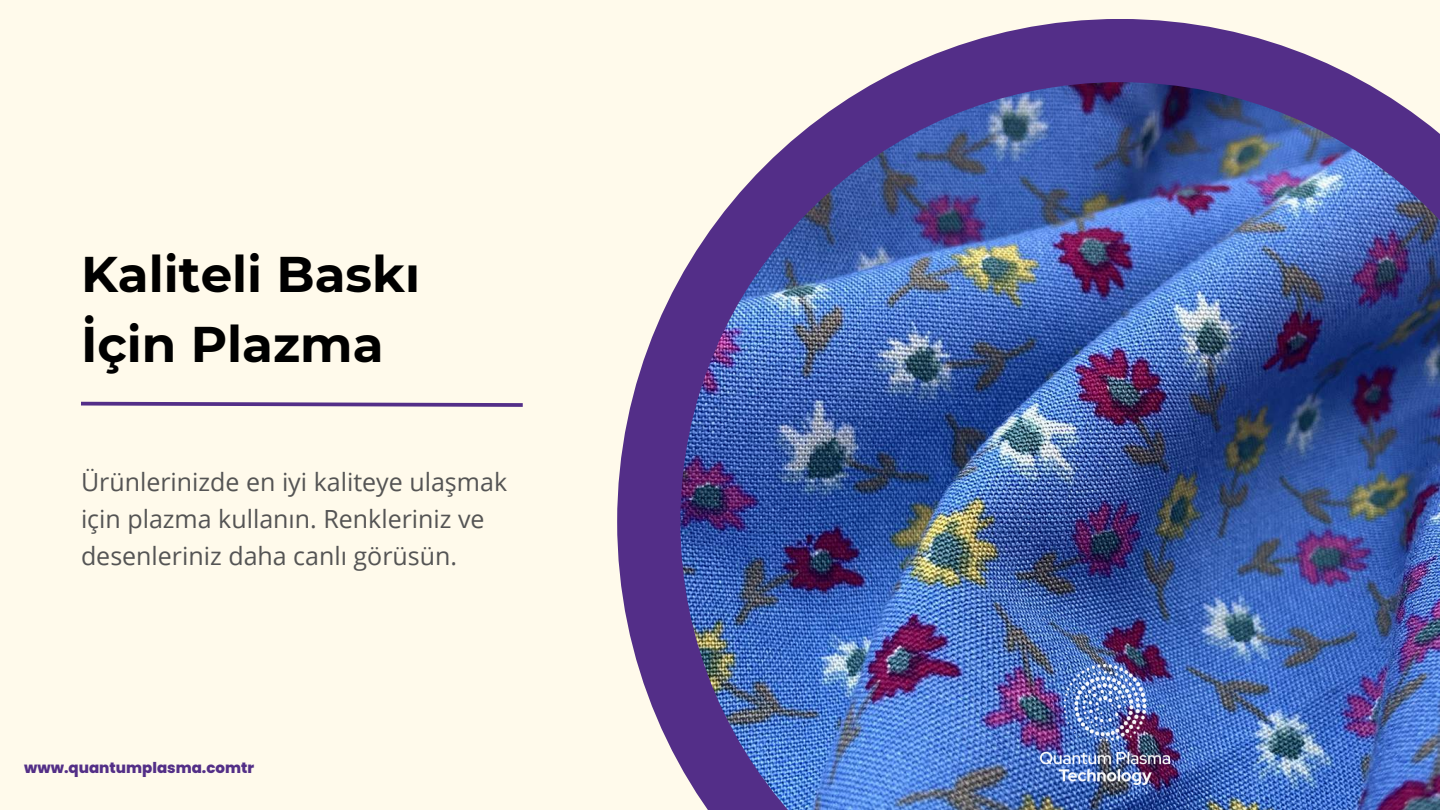
<style>
.page{position:relative;width:1440px;height:810px;background:#fffaeb}
.page>*{position:absolute;margin:0;border:0;box-sizing:border-box;transform-origin:0 0}
.t1{font:700 50px/69.8px "Montserrat";color:#000}
.t2{font:25px/36.8px "Open Sans";color:#545454}
.t3{font:800 15px "Poppins";color:#532f87}
</style>
<div class="page">
<svg style="left:81px;top:401px;width:442px;height:6px"></svg>
<svg style="left:617px;top:19px;width:747px;height:746px"></svg>
<img style="left:680px;top:82px;width:760px;height:728px">
<img style="left:1040px;top:665px;width:130px;height:119px">
<h1 class="t1" style="left:81px;top:239px;width:341px">Kaliteli Baskı<br>İçin Plazma</h1>
<p class="t2" style="left:81px;top:463px;width:428px">Ürünlerinizde en iyi kaliteye ulaşmak için plazma kullanın. Renkleriniz ve desenleriniz daha canlı görüsün.</p>
<p class="t3" style="left:24px;top:757px;width:231px">www.quantumplasma.comtr</p>
</div>
